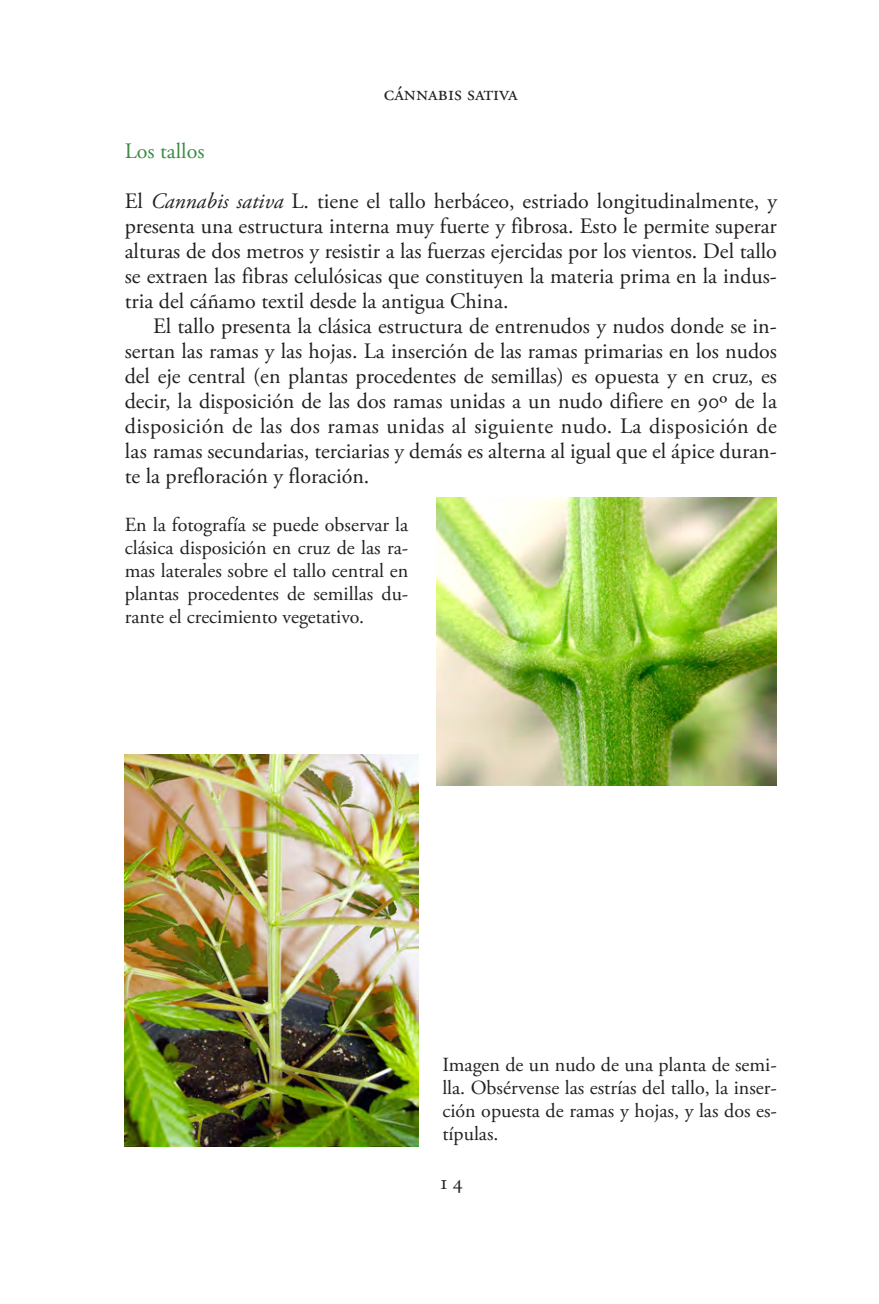
<style>
.page{position:relative;width:879px;height:1304px;background:#fff}
.page>*{position:absolute;margin:0;border:0;box-sizing:border-box;transform-origin:0 0}
.TXT_general{font:22px/25px "Adobe Garamond Pro";color:#231f20;text-align:justify}
.TXT_general_s_s{font:22px/25px "Adobe Garamond Pro";color:#231f20;text-align:justify}
.Subt__2{font:22px "Adobe Garamond Pro";color:#3b8c45}
.t1{font:21px "Adobe Garamond Pro";color:#231f20}
.Pie_foto{font:20px/23px "Adobe Garamond Pro";color:#231f20;text-align:justify}
.s1{font-style:italic}
</style>
<div class="page">
<img style="left:436px;top:497px;width:341px;height:289px">
<img style="left:125px;top:754px;width:294px;height:392px">
<p class="t1" style="left:384px;top:81px;width:135px">cánnabis sativa</p>
<p class="Subt__2" style="left:125px;top:138px;width:81px">Los tallos</p>
<p class="TXT_general_s_s" style="left:125px;top:189px;width:654px">El <span class="s1">Cannabis sativa</span> L. tiene el tallo herbáceo, estriado longitudinalmente, y presenta una estructura interna muy fuerte y fibrosa. Esto le permite superar alturas de dos metros y resistir a las fuerzas ejercidas por los vientos. Del tallo se extraen las fibras celulósicas que constituyen la materia prima en la indus&shy;tria del cáñamo textil desde la antigua China.</p>
<p class="TXT_general" style="left:125px;top:314px;width:654px;text-indent:28px">El tallo presenta la clásica estructura de entrenudos y nudos donde se in&shy;sertan las ramas y las hojas. La inserción de las ramas primarias en los nudos del eje central (en plantas procedentes de semillas) es opuesta y en cruz, es decir, la disposición de las dos ramas unidas a un nudo difiere en 90º de la disposición de las dos ramas unidas al siguiente nudo. La disposición de las ramas secundarias, terciarias y demás es alterna al igual que el ápice duran&shy;te la prefloración y floración.</p>
<p class="Pie_foto" style="left:125px;top:514px;width:285px">En la fotografía se puede observar la clásica disposición en cruz de las ra&shy;mas laterales sobre el tallo central en plantas procedentes de semillas du&shy;rante el crecimiento vegetativo.</p>
<p class="Pie_foto" style="left:442px;top:1054px;width:336px">Imagen de un nudo de una planta de semi&shy;lla. Obsérvense las estrías del tallo, la inser&shy;ción opuesta de ramas y hojas, y las dos es&shy;típulas.</p>
<p class="t1" style="left:439px;top:1169px;width:25px">14</p>
</div>
